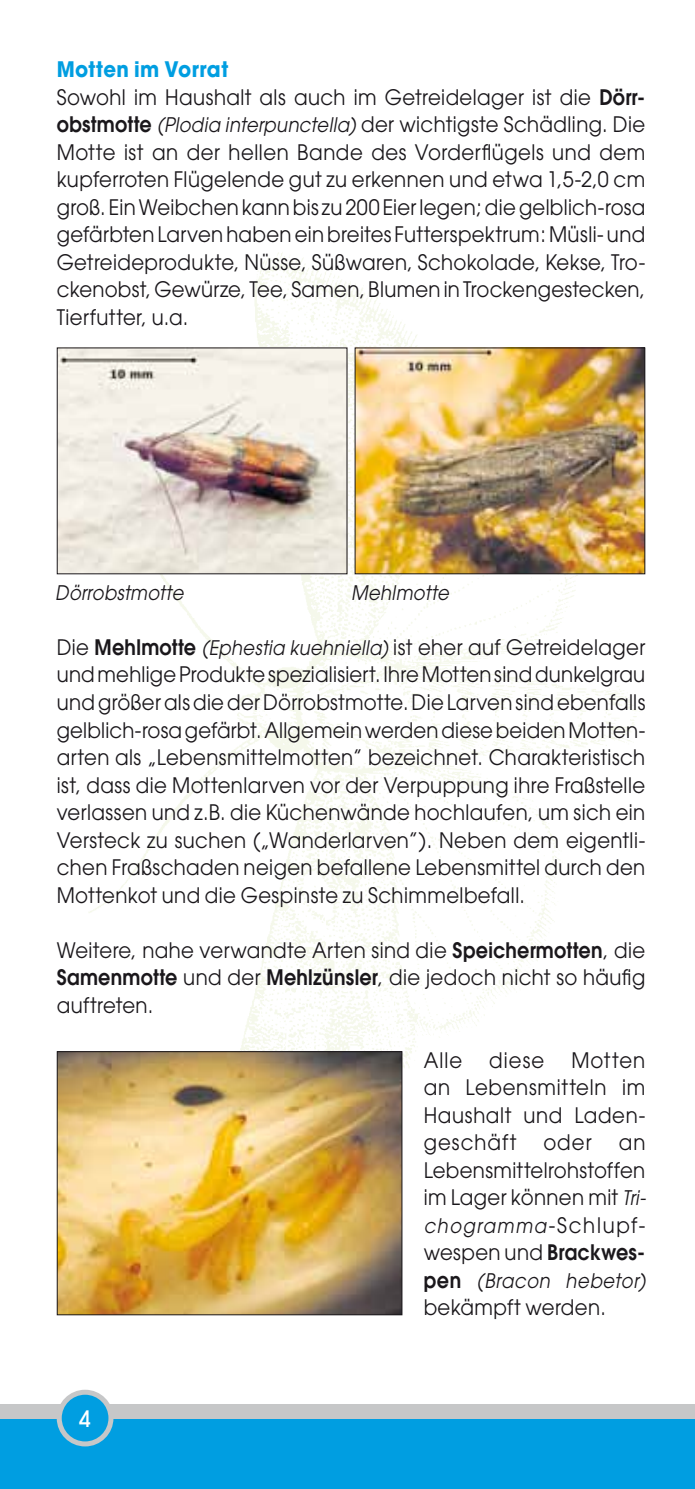
<style>
.page{position:relative;width:695px;height:1489px;background:#fff}
.page>*{position:absolute;margin:0;border:0;box-sizing:border-box;transform-origin:0 0}
.t1{font:500 22.5px "Avant Garde";color:#fff;scale:.93 1}
.t2{font:21.25px/27.5px "Avant Garde";letter-spacing:.02em;color:#1a171b;text-align:justify;scale:.93 1}
.t3{font:italic 20px "Avant Garde";letter-spacing:.025em;color:#1a171b;scale:.9 1}
.t4{font:italic 20px "Avant Garde";letter-spacing:.085em;color:#1a171b;scale:.9 1}
.s1{font-weight:700;color:#009ee1}
.s2{font-weight:600}
.s3{font-style:italic;font-size:20px}
.s4{font-style:normal;font-size:21.25px}
.s5{font-weight:600;font-style:normal;font-size:21.25px}
</style>
<div class="page">
<div style="left:0;top:1417px;width:694px;height:71px;background:#009ee1"></div>
<div style="left:0;top:1403px;width:694px;height:14px;background:#c6c7c8"></div>
<div style="left:59px;top:1391px;width:52px;height:52px;background:#009ee1;border-radius:50%"></div>
<div style="left:57px;top:1389px;width:56px;height:57px;border:5px solid #c6c7c8;border-radius:50%"></div>
<img style="left:57px;top:252px;width:588px;height:910px">
<img style="left:59px;top:349px;width:286px;height:223px">
<img style="left:356px;top:349px;width:287px;height:223px">
<div style="left:354px;top:347px;width:291px;height:227px;border:1px solid #1a171b"></div>
<img style="left:59px;top:1053px;width:341px;height:260px">
<div style="left:57px;top:1051px;width:345px;height:264px;border:1px solid #1a171b"></div>
<p class="t2" style="left:57px;top:56px;width:634px;text-align:left"><span class="s1">Motten im Vorrat<br></span>Sowohl im Haushalt als auch im Getreidelager ist die <span class="s2">Dörr&shy;obstmotte</span> <span class="s3">(Plodia interpunctella)</span> der wichtigste Schädling. Die Motte ist an der hellen Bande des Vorderflügels und dem kupferroten Flügelende gut zu erkennen und etwa 1,5-2,0 cm groß. Ein Weibchen kann bis zu 200 Eier legen; die gelblich-rosa gefärbten Larven haben ein breites Futterspektrum: Müsli- und Getreideprodukte, Nüsse, Süßwaren, Schokolade, Kekse, Tro&shy;ckenobst, Gewürze, Tee, Samen, Blumen in Trockengestecken, Tierfutter, u.a.</p>
<p class="t3" style="left:55px;top:581px;width:144px">Dörrobstmotte</p>
<p class="t3" style="left:351px;top:581px;width:110px">Mehlmotte</p>
<p class="t2" style="left:57px;top:633px;width:634px">Die <span class="s2">Mehlmotte</span> <span class="s3">(Ephestia kuehniella)</span> ist eher auf Getreidelager und mehlige Produkte spezialisiert. Ihre Motten sind dunkelgrau und größer als die der Dörrobstmotte. Die Larven sind ebenfalls gelblich-rosa gefärbt. Allgemein werden diese beiden Motten&shy;arten als „Lebensmittelmotten” bezeichnet. Charakteristisch ist, dass die Mottenlarven vor der Verpuppung ihre Fraßstelle verlassen und z.B. die Küchenwände hochlaufen, um sich ein Versteck zu suchen („Wanderlarven”). Neben dem eigentli&shy;chen Fraßschaden neigen befallene Lebensmittel durch den Mottenkot und die Gespinste zu Schimmelbefall.</p>
<p class="t2" style="left:57px;top:936px;width:634px">Weitere, nahe verwandte Arten sind die <span class="s2">Speichermotten</span>, die <span class="s2">Samenmotte</span> und der <span class="s2">Mehlzünsler</span>, die jedoch nicht so häufig auftreten.</p>
<p class="t2" style="left:423px;top:1046px;width:43px">Alle</p>
<p class="t2" style="left:489px;top:1046px;width:61px">diese</p>
<p class="t2" style="left:423px;top:1046px;width:240px;text-indent:148px">Motten an Lebensmitteln im Haushalt und Laden&shy;geschäft</p>
<p class="t2" style="left:543px;top:1128px;width:53px">oder</p>
<p class="t2" style="left:423px;top:1128px;width:240px;text-indent:195px">an Lebensmittelrohstoffen im Lager können mit <span class="s3">Tri-</span></p>
<p class="t4" style="left:423px;top:1213px;width:248px">chogramma<span class="s4">-Schlupf-</span></p>
<p class="t2" style="left:423px;top:1238px;width:240px">wespen und <span class="s2">Brackwes-</span></p>
<p class="t3" style="left:423px;top:1268px;width:248px"><span class="s5">pen</span> (Bracon hebetor)</p>
<p class="t2" style="left:423px;top:1293px;width:197px">bekämpft werden.</p>
<p class="t1" style="left:79px;top:1404px;width:14px">4</p>
</div>
